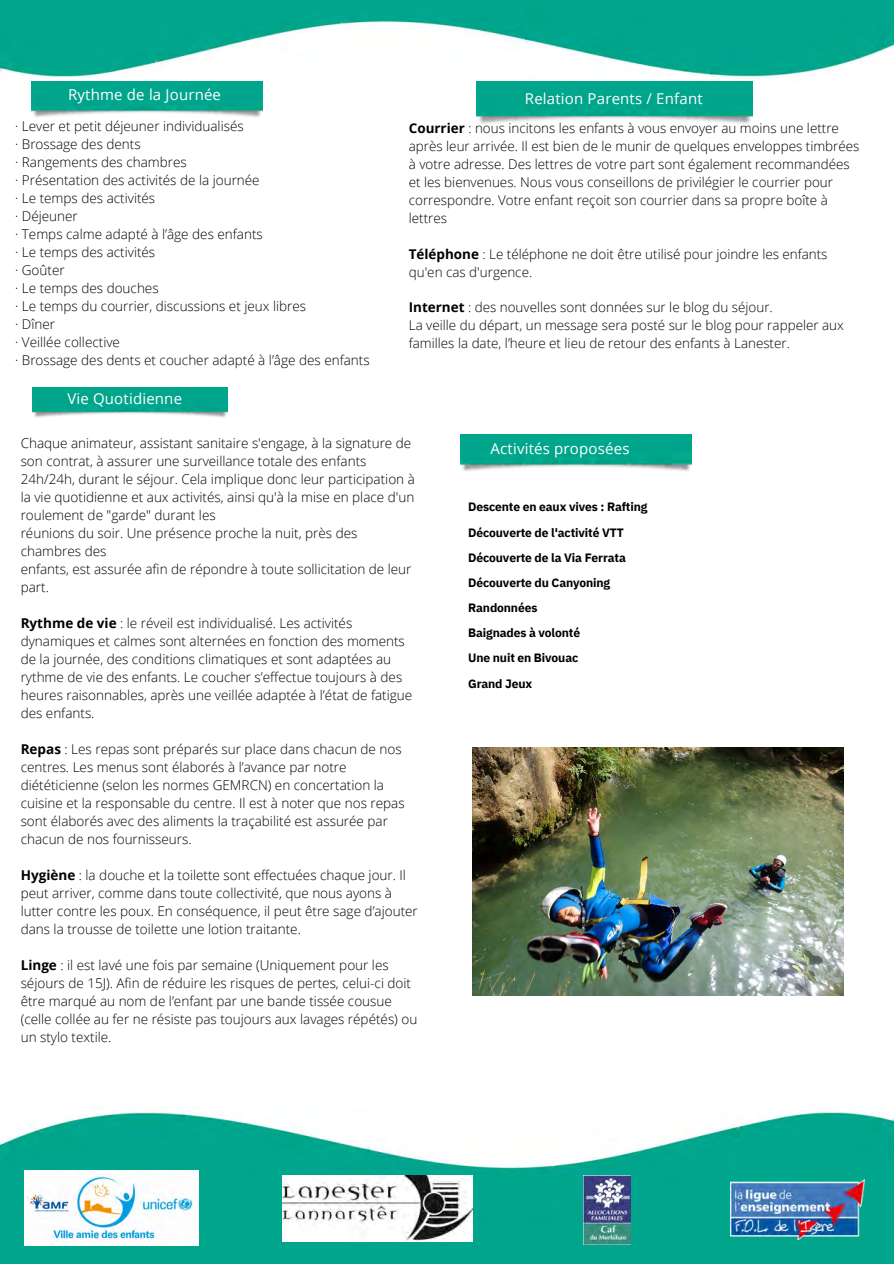
<style>
.page{position:relative;width:894px;height:1264px;background:#fff}
.page>*{position:absolute;margin:0;border:0;box-sizing:border-box;transform-origin:0 0}
.t1{font:15px "Open Sans";letter-spacing:.015em;color:#fff}
.t2{font:300 13.5px/18px "Open Sans";color:#000}
.t3{font:700 12px "IBM Plex Sans";letter-spacing:-.01em;color:#000}
.s1{font-weight:700}
</style>
<div class="page">
<img style="left:0;top:0;width:893px;height:83px">
<img style="left:31px;top:82px;width:231px;height:35px">
<img style="left:32px;top:387px;width:195px;height:31px">
<img style="left:476px;top:82px;width:276px;height:42px">
<img style="left:1px;top:1112px;width:892px;height:151px">
<img style="left:282px;top:1175px;width:190px;height:66px">
<img style="left:583px;top:1175px;width:47px;height:69px">
<img style="left:730px;top:1179px;width:134px;height:60px">
<img style="left:24px;top:1170px;width:175px;height:75px">
<img style="left:460px;top:435px;width:231px;height:36px">
<img style="left:472px;top:747px;width:371px;height:248px">
<p class="t1" style="left:68px;top:84px;width:154px">Rythme de la Journée</p>
<p class="t1" style="left:525px;top:88px;width:179px">Relation Parents / Enfant</p>
<p class="t2" style="left:15px;top:117px;width:230px">· Lever et petit déjeuner individualisés</p>
<p class="t2" style="left:15px;top:135px;width:127px">· Brossage des dents</p>
<p class="t2" style="left:15px;top:153px;width:173px">· Rangements des chambres</p>
<p class="t2" style="left:15px;top:171px;width:246px">· Présentation des activités de la journée</p>
<p class="t2" style="left:15px;top:189px;width:141px">· Le temps des activités</p>
<p class="t2" style="left:15px;top:207px;width:64px">· Déjeuner</p>
<p class="t2" style="left:15px;top:225px;width:249px">· Temps calme adapté à l’âge des enfants</p>
<p class="t2" style="left:15px;top:243px;width:141px">· Le temps des activités</p>
<p class="t2" style="left:15px;top:261px;width:51px">· Goûter</p>
<p class="t2" style="left:15px;top:279px;width:145px">· Le temps des douches</p>
<p class="t2" style="left:15px;top:297px;width:292px">· Le temps du courrier, discussions et jeux libres</p>
<p class="t2" style="left:15px;top:315px;width:41px">· Dîner</p>
<p class="t2" style="left:15px;top:333px;width:106px">· Veillée collective</p>
<p class="t2" style="left:15px;top:351px;width:356px">· Brossage des dents et coucher adapté à l’âge des enfants</p>
<p class="t2" style="left:408px;top:119px;width:452px"><span class="s1">Courrier</span> : nous incitons les enfants à vous envoyer au moins une lettre après leur arrivée. Il est bien de le munir de quelques enveloppes timbrées à votre adresse. Des lettres de votre part sont également recommandées et les bienvenues. Nous vous conseillons de privilégier le courrier pour correspondre. Votre enfant reçoit son courrier dans sa propre boîte à lettres</p>
<p class="t2" style="left:408px;top:244px;width:420px"><span class="s1">Téléphone</span> : Le téléphone ne doit être utilisé pour joindre les enfants qu'en cas d'urgence.</p>
<p class="t2" style="left:408px;top:298px;width:365px"><span class="s1">Internet</span> : des nouvelles sont données sur le blog du séjour.</p>
<p class="t2" style="left:408px;top:316px;width:436px">La veille du départ, un message sera posté sur le blog pour rappeler aux familles la date, l’heure et lieu de retour des enfants à Lanester.</p>
<p class="t1" style="left:67px;top:388px;width:116px">Vie Quotidienne</p>
<p class="t2" style="left:21px;top:433px;width:395px">Chaque animateur, assistant sanitaire s'engage, à la signature de son contrat, à assurer une surveillance totale des enfants 24h/24h, durant le séjour. Cela implique donc leur participation à la vie quotidienne et aux activités, ainsi qu'à la mise en place d'un roulement de "garde" durant les</p>
<p class="t2" style="left:21px;top:523px;width:338px">réunions du soir. Une présence proche la nuit, près des chambres des</p>
<p class="t2" style="left:21px;top:559px;width:392px">enfants, est assurée afin de répondre à toute sollicitation de leur part.</p>
<p class="t2" style="left:21px;top:613px;width:393px"><span class="s1">Rythme de vie</span> : le réveil est individualisé. Les activités dynamiques et calmes sont alternées en fonction des moments de la journée, des conditions climatiques et sont adaptées au rythme de vie des enfants. Le coucher s’effectue toujours à des heures raisonnables, après une veillée adaptée à l’état de fatigue des enfants.</p>
<p class="t2" style="left:21px;top:739px;width:385px"><span class="s1">Repas</span> : Les repas sont préparés sur place dans chacun de nos centres. Les menus sont élaborés à l’avance par notre diététicienne (selon les normes GEMRCN) en concertation la cuisine et la responsable du centre. Il est à noter que nos repas sont élaborés avec des aliments la traçabilité est assurée par</p>
<p class="t2" style="left:21px;top:829px;width:172px">chacun de nos fournisseurs.</p>
<p class="t2" style="left:21px;top:866px;width:398px"><span class="s1">Hygiène</span> : la douche et la toilette sont effectuées chaque jour. Il peut arriver, comme dans toute collectivité, que nous ayons à lutter contre les poux. En conséquence, il peut être sage d’ajouter dans la trousse de toilette une lotion traitante.</p>
<p class="t2" style="left:21px;top:956px;width:398px"><span class="s1">Linge</span> : il est lavé une fois par semaine (Uniquement pour les séjours de 15J). Afin de réduire les risques de pertes, celui-ci doit être marqué au nom de l’enfant par une bande tissée cousue (celle collée au fer ne résiste pas toujours aux lavages répétés) ou un stylo textile.</p>
<p class="t1" style="left:490px;top:437px;width:140px">Activités proposées</p>
<p class="t3" style="left:468px;top:499px;width:181px">Descente en eaux vives : Rafting</p>
<p class="t3" style="left:468px;top:524px;width:157px">Découverte de l'activité VTT</p>
<p class="t3" style="left:468px;top:549px;width:159px">Découverte de la Via Ferrata</p>
<p class="t3" style="left:468px;top:574px;width:143px">Découverte du Canyoning</p>
<p class="t3" style="left:468px;top:599px;width:71px">Randonnées</p>
<p class="t3" style="left:468px;top:625px;width:113px">Baignades à volonté</p>
<p class="t3" style="left:468px;top:650px;width:112px">Une nuit en Bivouac</p>
<p class="t3" style="left:468px;top:675px;width:66px">Grand Jeux</p>
</div>
